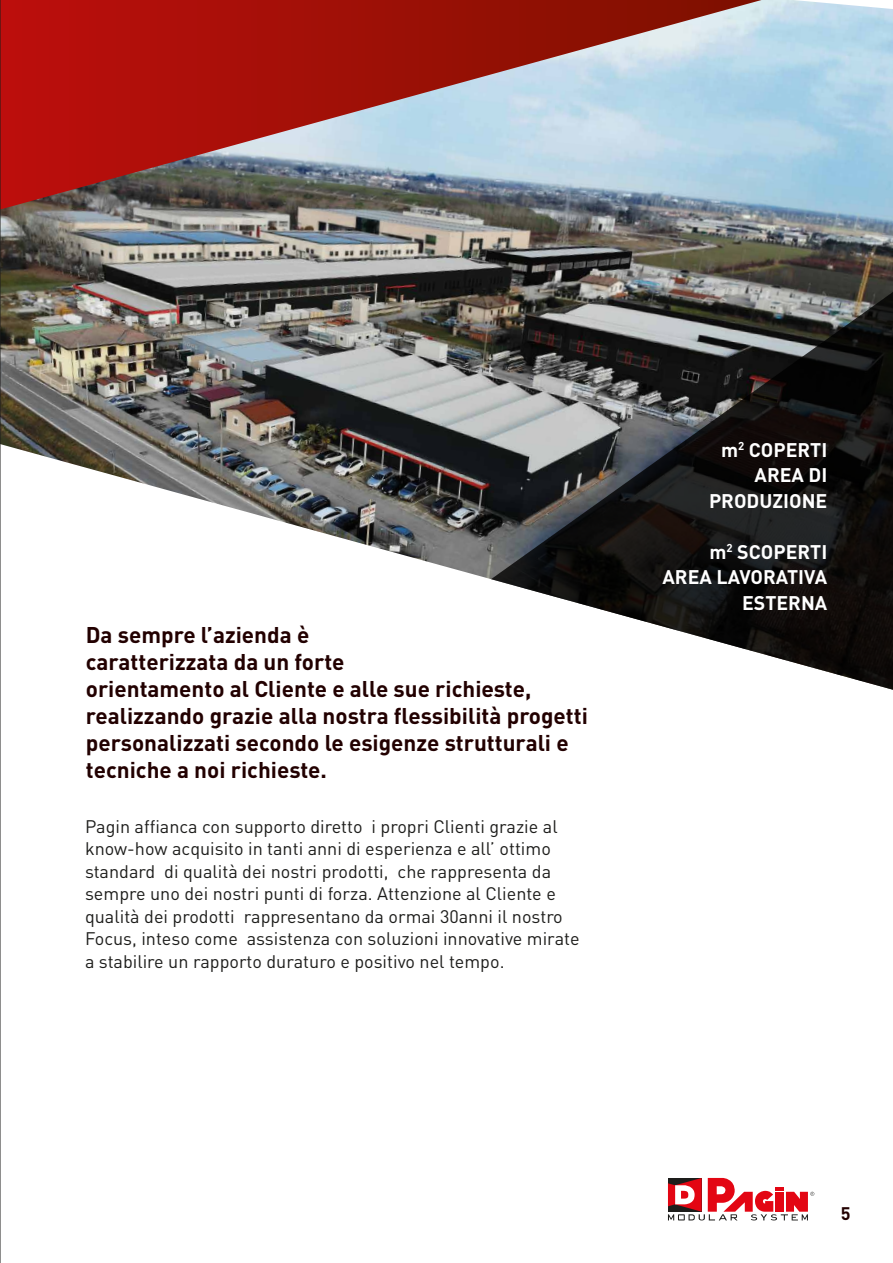
<style>
.page{position:relative;width:893px;height:1263px;background:#fff}
.page>*{position:absolute;margin:0;border:0;box-sizing:border-box;transform-origin:0 0}
.t1{font:700 22.5px/27px "DIN";color:#200}
.t2{font:700 19.5px/25.5px "DIN";color:#fff;text-align:right}
.t3{font:18px/22.5px "DIN";color:#1d1d1b}
.t4{font:700 18px "DIN";color:#200}
</style>
<div class="page">
<img style="left:1px;top:0;width:892px;height:579px">
<svg style="left:1px;top:0;width:761px;height:210px;background:#a56366"></svg>
<hr style="left:0;top:0;width:1px;height:1263px;background:#1d1d1b">
<img style="left:0;top:600px;width:1px;height:502px">
<svg style="left:668px;top:1178px;width:146px;height:42px"></svg>
<svg style="left:491px;top:284px;width:402px;height:406px;background:#4e4d4c"></svg>
<p class="t1" style="left:86px;top:620px;width:504px">Da sempre l’azienda è<br>caratterizzata da un forte<br>orientamento al Cliente e alle sue richieste, realizzando grazie alla nostra flessibilità progetti personalizzati secondo le esigenze strutturali e tecniche a noi richieste.</p>
<p class="t3" style="left:85px;top:814px;width:496px">Pagin affianca con supporto diretto i propri Clienti grazie al know-how acquisito in tanti anni di esperienza e all’ ottimo standard di qualità dei nostri prodotti, che rappresenta da sempre uno dei nostri punti di forza. Attenzione al Cliente e qualità dei prodotti rappresentano da ormai 30anni il nostro Focus, inteso come assistenza con soluzioni innovative mirate a stabilire un rapporto duraturo e positivo nel tempo.</p>
<p class="t2" style="left:709px;top:436px;width:120px">m<sup>2</sup> COPERTI<br>AREA DI<br>PRODUZIONE</p>
<p class="t2" style="left:662px;top:538px;width:166px">m<sup>2</sup> SCOPERTI<br>AREA LAVORATIVA<br>ESTERNA</p>
<p class="t4" style="left:841px;top:1202px;width:11px">5</p>
</div>
